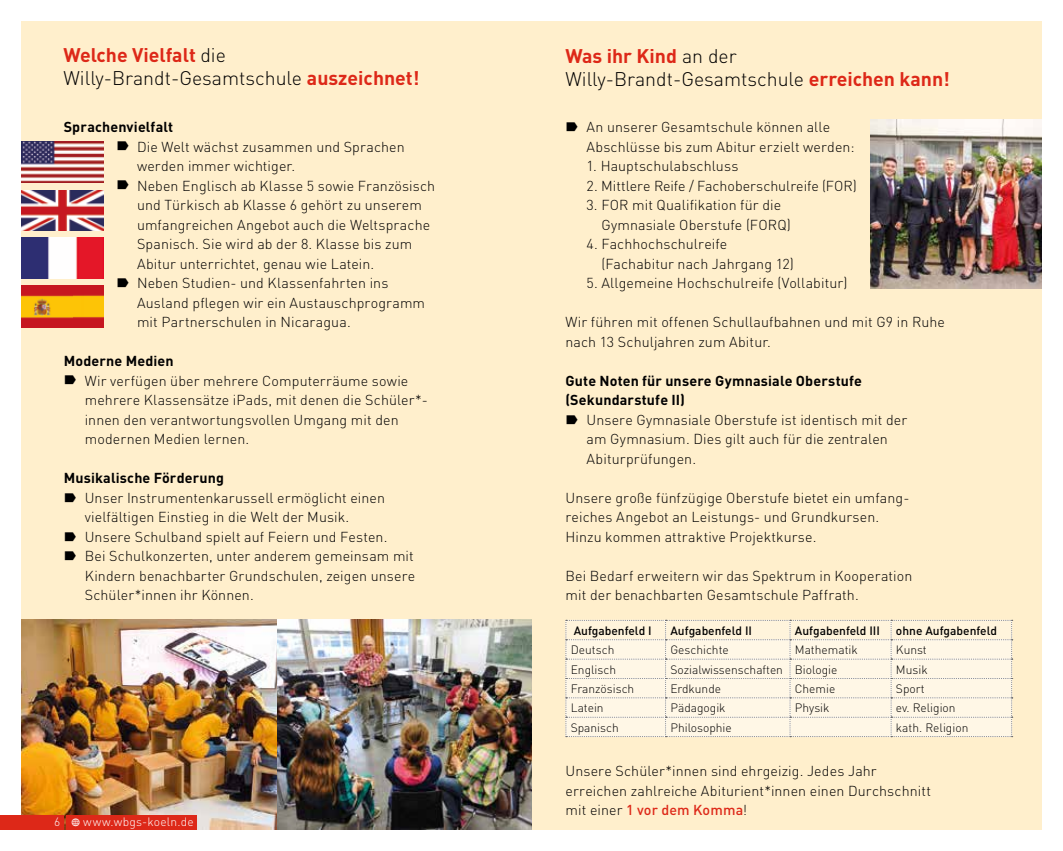
<style>
.page{position:relative;width:1063px;height:851px;background:#fff}
.page>*{position:absolute;margin:0;border:0;box-sizing:border-box;transform-origin:0 0}
.t1{font:300 19.5px/23.4px "FFDIN";color:#000}
.t2{font:300 14.25px/19.5px "FFDIN";letter-spacing:.005em;color:#000}
.t3{font:700 14.25px/19.5px "FFDIN";letter-spacing:.01em;color:#000}
.t4{font:300 12px "FFDIN";color:#000}
.t5{font:500 12px "FFDIN";color:#000}
.t6{font:300 12px "FFDIN";letter-spacing:.02em;color:#fff}
.s1{font-weight:700;color:#dd2818}
.s2{font-family:"Modern Pictograms";font-weight:400}
.s3{font-weight:500;color:#dd2818}
</style>
<div class="page">
<div style="left:21px;top:21px;width:1021px;height:808px;background:#ffefcc"></div>
<img style="left:871px;top:119px;width:171px;height:169px">
<img style="left:276px;top:620px;width:255px;height:209px">
<img style="left:21px;top:620px;width:255px;height:209px">
<img style="left:21px;top:141px;width:83px;height:42px">
<img style="left:21px;top:190px;width:83px;height:40px">
<img style="left:21px;top:238px;width:83px;height:40px">
<img style="left:21px;top:285px;width:53px;height:42px">
<img style="left:74px;top:285px;width:30px;height:42px">
<svg style="left:566px;top:620px;width:447px;height:117px"></svg>
<div style="left:0;top:815px;width:64px;height:14px;background:#dd2818"></div>
<div style="left:66px;top:815px;width:130px;height:14px;background:#dd2818"></div>
<h1 class="t1" style="left:64px;top:43px;width:358px"><span class="s1">Welche Vielfalt</span> die<br>Willy-Brandt-Gesamtschule <span class="s1">auszeichnet!</span></h1>
<h1 class="t1" style="left:566px;top:44px;width:386px"><span class="s1">Was ihr Kind</span> an der<br>Willy-Brandt-Gesamtschule <span class="s1">erreichen kann!</span></h1>
<p class="t3" style="left:64px;top:117px;width:111px">Sprachenvielfalt</p>
<p class="t2" style="left:137px;top:137px;width:300px">Die Welt wächst zusammen und Sprachen werden -immer wichtiger.<br>Neben Englisch ab Klasse 5 sowie Französisch und Türkisch ab Klasse 6 gehört zu unserem umfangreichen Angebot auch die Weltsprache Spanisch. Sie wird ab der 8. Klasse bis zum Abitur unterrichtet, genau wie Latein.<br>Neben Studien- und Klassenfahrten ins Ausland pflegen wir ein Austauschprogramm mit Partnerschulen in Nicaragua.</p>
<p class="t3" style="left:64px;top:351px;width:111px">Moderne Medien</p>
<p class="t2" style="left:85px;top:371px;width:342px">Wir verfügen über mehrere Computerräume sowie mehrere Klassensätze iPads, mit denen die Schüler*- innen den verantwortungsvollen Umgang mit den modernen Medien lernen.</p>
<p class="t3" style="left:64px;top:468px;width:162px">Musikalische Förderung</p>
<p class="t2" style="left:85px;top:488px;width:332px">Unser Instrumentenkarussell ermöglicht einen vielfältigen Einstieg in die Welt der Musik.<br>Unsere Schulband spielt auf Feiern und Festen.<br>Bei Schulkonzerten, unter anderem gemeinsam mit Kindern benachbarter Grundschulen, zeigen unsere Schüler*innen ihr Können.</p>
<p class="t6" style="left:54px;top:814px;width:141px">6 <span class="s2">w</span> www.wbgs-koeln.de</p>
<p class="t2" style="left:587px;top:117px;width:270px">An unserer Gesamtschule können alle<br>Abschlüsse bis zum Abitur erzielt werden:</p>
<p class="t2" style="left:587px;top:156px;width:153px">1. Hauptschulabschluss</p>
<p class="t2" style="left:587px;top:175px;width:272px">2. Mittlere Reife / Fachoberschulreife (FOR)</p>
<p class="t2" style="left:601px;top:195px;width:191px;text-indent:-15px">3. FOR mit Qualifikation für die<br>Gymnasiale Oberstufe (FORQ)</p>
<p class="t2" style="left:602px;top:234px;width:194px;text-indent:-15px">4. Fachhochschulreife (Fachabitur nach Jahrgang 12)</p>
<p class="t2" style="left:587px;top:273px;width:263px">5. Allgemeine Hochschulreife (Vollabitur)</p>
<p class="t2" style="left:566px;top:312px;width:381px">Wir führen mit offenen Schullaufbahnen und mit G9 in Ruhe nach 13 Schuljahren zum Abitur.</p>
<p class="t3" style="left:566px;top:370px;width:298px">Gute Noten für unsere Gymnasiale Oberstufe (Sekundarstufe II)</p>
<p class="t2" style="left:587px;top:410px;width:322px">Unsere Gymnasiale Oberstufe ist identisch mit der am Gymnasium. Dies gilt auch für die zentralen<br>Abiturprüfungen.</p>
<p class="t2" style="left:566px;top:488px;width:343px">Unsere große fünfzügige Oberstufe bietet ein umfang&shy;reiches Angebot an Leistungs- und Grundkursen.<br>Hinzu kommen attraktive Projektkurse.</p>
<p class="t2" style="left:566px;top:565px;width:348px">Bei Bedarf erweitern wir das Spektrum in Kooperation mit der benachbarten Gesamtschule Paffrath.</p>
<p class="t5" style="left:574px;top:622px;width:80px">Aufgabenfeld I</p>
<p class="t5" style="left:670px;top:622px;width:83px">Aufgabenfeld II</p>
<p class="t5" style="left:795px;top:622px;width:87px">Aufgabenfeld III</p>
<p class="t5" style="left:896px;top:622px;width:103px">ohne Aufgabenfeld</p>
<p class="t4" style="left:571px;top:642px;width:45px">Deutsch</p>
<p class="t4" style="left:670px;top:642px;width:60px">Geschichte</p>
<p class="t4" style="left:795px;top:642px;width:64px">Mathematik</p>
<p class="t4" style="left:896px;top:642px;width:32px">Kunst</p>
<p class="t4" style="left:571px;top:661px;width:47px">Englisch</p>
<p class="t4" style="left:670px;top:661px;width:168px">Sozialwissenschaften Biologie</p>
<p class="t4" style="left:896px;top:661px;width:33px">Musik</p>
<p class="t4" style="left:571px;top:681px;width:65px">Französisch</p>
<p class="t4" style="left:670px;top:681px;width:52px">Erdkunde</p>
<p class="t4" style="left:795px;top:681px;width:42px">Chemie</p>
<p class="t4" style="left:896px;top:681px;width:30px">Sport</p>
<p class="t4" style="left:571px;top:700px;width:34px">Latein</p>
<p class="t4" style="left:670px;top:700px;width:57px">Pädagogik</p>
<p class="t4" style="left:795px;top:700px;width:36px">Physik</p>
<p class="t4" style="left:896px;top:700px;width:61px">ev. Religion</p>
<p class="t4" style="left:571px;top:719px;width:50px">Spanisch</p>
<p class="t4" style="left:670px;top:719px;width:63px">Philosophie</p>
<p class="t4" style="left:896px;top:719px;width:74px">kath. Religion</p>
<p class="t2" style="left:566px;top:761px;width:367px">Unsere Schüler*innen sind ehrgeizig. Jedes Jahr erreichen zahlreiche Abiturient*innen einen Durchschnitt mit einer <span class="s3">1 vor dem Komma</span>!</p>
</div>
